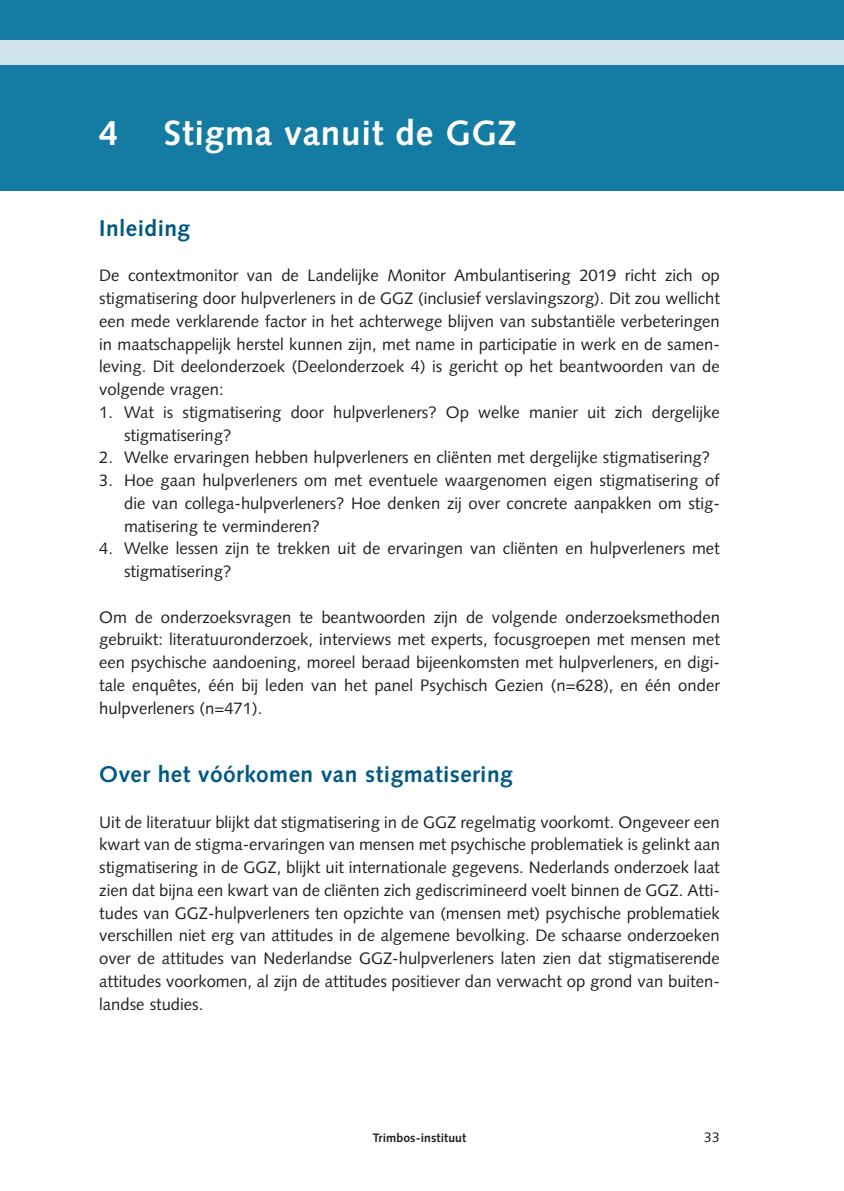
<style>
.page{position:relative;width:844px;height:1191px;background:#fff}
.page>*{position:absolute;margin:0;border:0;box-sizing:border-box;transform-origin:0 0}
.t1{font:700 35px "Syntax LT Std";letter-spacing:.02em;color:#fff}
.t2{font:700 22.75px "Syntax LT Std";letter-spacing:.02em;color:#005983}
.t3{font:16.62px/22.8px "Syntax LT Std";color:#231f20;text-align:justify}
.t4{font:14px "Syntax LT Std";color:#231f20}
.t5{font:700 12.25px "Syntax LT Std";letter-spacing:.005em;color:#231f20}
</style>
<div class="page">
<div style="left:0;top:0;width:843px;height:190px;background:#147ca3"></div>
<div style="left:0;top:40px;width:843px;height:24px;background:#d0e4ec"></div>
<h1 class="t1" style="left:99px;top:113px;width:21px">4</h1>
<h1 class="t1" style="left:164px;top:113px;width:354px">Stigma vanuit de GGZ</h1>
<h2 class="t2" style="left:99px;top:215px;width:92px">Inleiding</h2>
<p class="t3" style="left:99px;top:264px;width:622px">De contextmonitor van de Landelijke Monitor Ambulantisering 2019 richt zich op stigmatisering door hulpverleners in de GGZ (inclusief verslavingszorg). Dit zou wellicht een mede verklarende factor in het achterwege blijven van substantiële verbeteringen in maatschappelijk herstel kunnen zijn, met name in participatie in werk en de samen&shy;leving. Dit deelonderzoek (Deelonderzoek 4) is gericht op het beantwoorden van de volgende vragen:</p>
<p class="t3" style="left:124px;top:401px;width:597px;text-indent:-25px">1. Wat is stigmatisering door hulpverleners? Op welke manier uit zich dergelijke stigmatisering?</p>
<p class="t3" style="left:99px;top:446px;width:612px">2. Welke ervaringen hebben hulpverleners en cliënten met dergelijke stigmatisering?</p>
<p class="t3" style="left:124px;top:469px;width:597px;text-align:left;text-indent:-25px">3. Hoe gaan hulpverleners om met eventuele waargenomen eigen stigmatisering of die van collega-hulpverleners? Hoe denken zij over concrete aanpakken om stig&shy;matisering te verminderen?</p>
<p class="t3" style="left:124px;top:537px;width:597px;text-indent:-25px">4. Welke lessen zijn te trekken uit de ervaringen van cliënten en hulpverleners met stigmatisering?</p>
<p class="t3" style="left:99px;top:605px;width:622px">Om de onderzoeksvragen te beantwoorden zijn de volgende onderzoeksmethoden gebruikt: literatuuronderzoek, interviews met experts, focusgroepen met mensen met een psychische aandoening, moreel beraad bijeenkomsten met hulpverleners, en digi&shy;tale enquêtes, één bij leden van het panel Psychisch Gezien (n=628), en één onder hulpverleners (n=471).</p>
<h2 class="t2" style="left:99px;top:761px;width:415px">Over het vóórkomen van stigmatisering</h2>
<p class="t3" style="left:99px;top:810px;width:622px">Uit de literatuur blijkt dat stigmatisering in de GGZ regelmatig voorkomt. Ongeveer een kwart van de stigma-ervaringen van mensen met psychische problematiek is gelinkt aan stigmatisering in de GGZ, blijkt uit internationale gegevens. Nederlands onderzoek laat zien dat bijna een kwart van de cliënten zich gediscrimineerd voelt binnen de GGZ. Atti&shy;tudes van GGZ-hulpverleners ten opzichte van (mensen met) psychische problematiek verschillen niet erg van attitudes in de algemene bevolking. De schaarse onderzoeken over de attitudes van Nederlandse GGZ-hulpverleners laten zien dat stigmatiserende attitudes voorkomen, al zijn de attitudes positiever dan verwacht op grond van buiten&shy;landse studies.</p>
<p class="t5" style="left:372px;top:1131px;width:95px">Trimbos-instituut</p>
<p class="t4" style="left:704px;top:1129px;width:17px">33</p>
</div>
